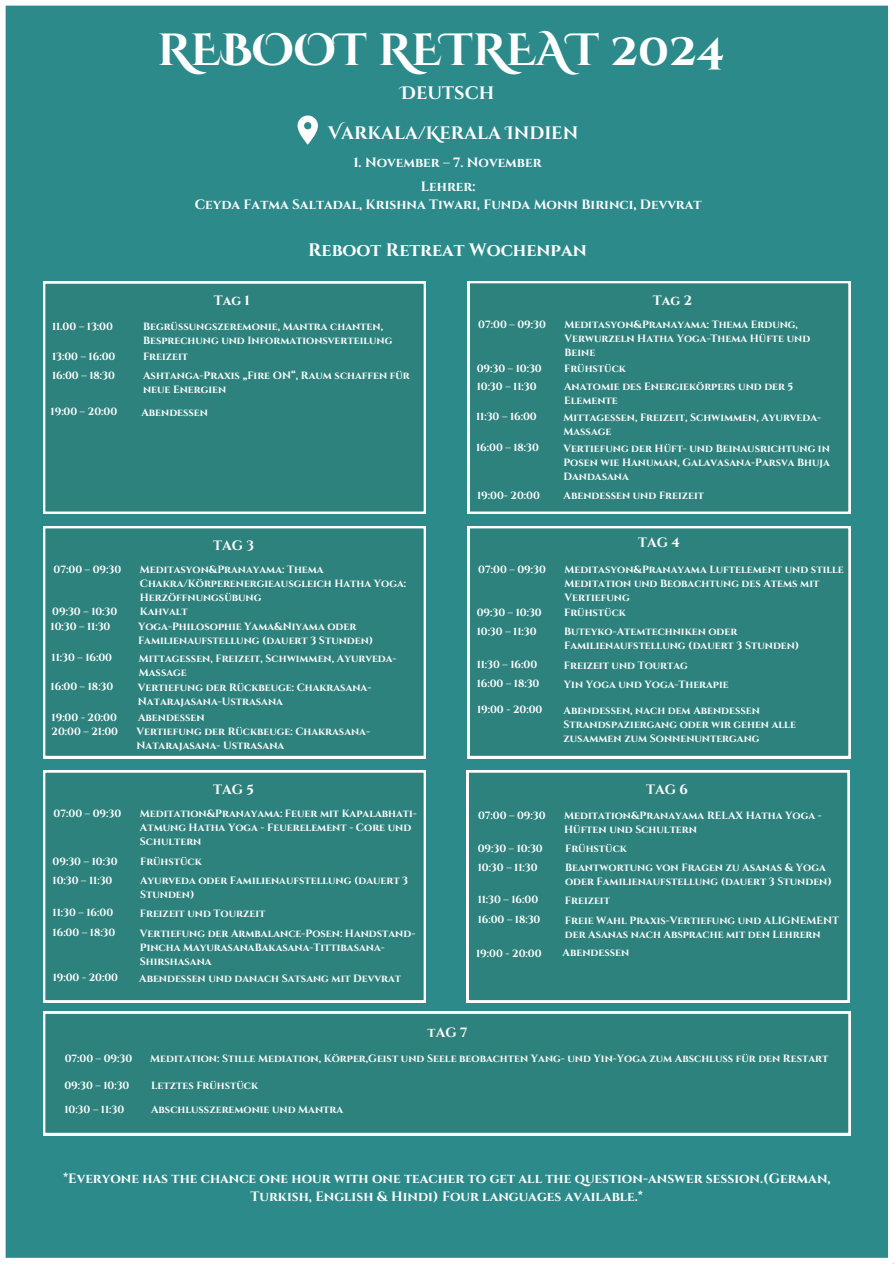
<style>
.page{position:relative;width:894px;height:1264px;background:#fff}
.page>*{position:absolute;margin:0;border:0;box-sizing:border-box;transform-origin:0 0}
.t1{font:700 45px "Cinzel Decorative";color:#fff}
.t2{font:700 18px "Cinzel Decorative";color:#fff}
.t3{font:700 18px "Cinzel";color:#fff}
.t4{font:700 13.5px/18px "Cinzel";color:#fff;text-align:center}
.t5{font:700 10.5px/14px "Cinzel";color:#fff}
</style>
<div class="page">
<div style="left:0;top:0;width:893px;height:1263px;background:#2c8a8a"></div>
<div style="left:0;top:0;width:893px;height:6px;background:#fff"></div>
<div style="left:0;top:1257px;width:893px;height:6px;background:#fff"></div>
<div style="left:0;top:0;width:6px;height:1263px;background:#fff"></div>
<div style="left:887px;top:0;width:6px;height:1262px;background:#fff"></div>
<div style="left:43px;top:281px;width:383px;height:232px;background:#2e827d"></div>
<div style="left:43px;top:1011px;width:807px;height:123px;background:#2e827d"></div>
<svg style="left:297px;top:115px;width:21px;height:30px"></svg>
<div style="left:467px;top:281px;width:383px;height:233px;background:#2e827d"></div>
<div style="left:43px;top:526px;width:383px;height:232px;background:#2e827d"></div>
<div style="left:467px;top:526px;width:383px;height:232px;background:#2e827d"></div>
<div style="left:43px;top:770px;width:383px;height:232px;background:#2e827d"></div>
<div style="left:466px;top:770px;width:383px;height:232px;background:#2e827d"></div>
<h2 class="t1" style="left:158px;top:21px;width:568px">REBOOT RETREAT 2024</h2>
<p class="t2" style="left:400px;top:82px;width:95px">DEUTSCH</p>
<h1 class="t2" style="left:328px;top:121px;width:251px">VARKALA/KERALA INDIEN</h1>
<p class="t4" style="left:353px;top:154px;width:190px">1. November – 7. November</p>
<h2 class="t4" style="left:195px;top:178px;width:508px">Lehrer:<br>Ceyda Fatma Saltadal, Krishna Tiwari, Funda Monn Birinci, Devvrat</h2>
<h4 class="t4" style="left:213px;top:292px;width:38px">Tag 1</h4>
<p class="t3" style="left:308px;top:238px;width:280px">Reboot Retreat Wochenpan</p>
<p class="t4" style="left:652px;top:292px;width:41px">Tag 2</p>
<h4 class="t5" style="left:52px;top:319px;width:62px">11.00 – 13:00</h4>
<h2 class="t5" style="left:143px;top:319px;width:251px">Begrüßungszeremonie, Mantra chanten,<br>Besprechung und Informationsverteilung</h2>
<p class="t5" style="left:52px;top:350px;width:65px">13:00 – 16:00</p>
<p class="t5" style="left:143px;top:350px;width:47px">Freizeit</p>
<p class="t5" style="left:52px;top:368px;width:64px">16:00 – 18:30</p>
<p class="t5" style="left:143px;top:368px;width:268px">Ashtanga-Praxis „Fire ON“, Raum schaffen für neue Energien</p>
<h4 class="t5" style="left:51px;top:405px;width:68px">19:00 – 20:00</h4>
<p class="t5" style="left:141px;top:406px;width:68px">Abendessen</p>
<p class="t4" style="left:213px;top:537px;width:42px">TAG 3</p>
<p class="t5" style="left:54px;top:563px;width:69px">07:00 – 09:30</p>
<p class="t5" style="left:140px;top:563px;width:268px">Meditasyon&amp;Pranayama: Thema<br>Chakra/Körperenergieausgleich Hatha Yoga:<br>Herzöffnungsübung</p>
<h3 class="t5" style="left:52px;top:605px;width:67px">09:30 – 10:30</h3>
<p class="t5" style="left:140px;top:605px;width:50px">Kahvalt</p>
<p class="t5" style="left:51px;top:620px;width:61px">10:30 – 11:30</p>
<p class="t5" style="left:138px;top:620px;width:237px">Yoga-Philosophie Yama&amp;Niyama oder<br>Familienaufstellung (dauert 3 Stunden)</p>
<p class="t5" style="left:52px;top:650px;width:62px">11:30 – 16:00</p>
<p class="t5" style="left:139px;top:651px;width:259px">Mittagessen, Freizeit, Schwimmen, Ayurveda-<br>Massage</p>
<p class="t5" style="left:51px;top:679px;width:64px">16:00 – 18:30</p>
<p class="t5" style="left:138px;top:680px;width:235px">Vertiefung der Rückbeuge: Chakrasana-<br>Natarajasana-Ustrasana</p>
<p class="t5" style="left:52px;top:711px;width:67px">19:00 - 20:00</p>
<p class="t5" style="left:138px;top:711px;width:68px">Abendessen</p>
<p class="t5" style="left:52px;top:725px;width:68px">20:00 – 21:00</p>
<p class="t5" style="left:136px;top:725px;width:235px">Vertiefung der Rückbeuge: Chakrasana-<br>Natarajasana- Ustrasana</p>
<p class="t4" style="left:213px;top:781px;width:42px">TAG 5</p>
<p class="t5" style="left:54px;top:807px;width:69px">07:00 – 09:30</p>
<p class="t5" style="left:140px;top:807px;width:278px">Meditation&amp;Pranayama: Feuer mit Kapalabhati-<br>Atmung Hatha Yoga - Feuerelement - Core und<br>Schultern</p>
<p class="t5" style="left:53px;top:855px;width:67px">09:30 – 10:30</p>
<p class="t5" style="left:140px;top:855px;width:63px">Frühstück</p>
<p class="t5" style="left:53px;top:873px;width:61px">10:30 – 11:30</p>
<p class="t5" style="left:140px;top:873px;width:269px">Ayurveda oder Familienaufstellung (dauert 3<br>Stunden)</p>
<p class="t5" style="left:53px;top:906px;width:62px">11:30 – 16:00</p>
<p class="t5" style="left:140px;top:907px;width:127px">Freizeit und Tourzeit</p>
<h3 class="t5" style="left:53px;top:925px;width:64px">16:00 – 18:30</h3>
<p class="t5" style="left:140px;top:926px;width:277px">Vertiefung der Armbalance-Posen: Handstand-<br>Pincha MayurasanaBakasana-Tittibasana-<br>Shirshasana</p>
<p class="t5" style="left:53px;top:971px;width:67px">19:00 - 20:00</p>
<p class="t5" style="left:139px;top:972px;width:263px">Abendessen und danach Satsang mit Devvrat</p>
<p class="t5" style="left:478px;top:318px;width:69px">07:00 – 09:30</p>
<p class="t5" style="left:564px;top:318px;width:247px">Meditasyon&amp;Pranayama: Thema Erdung,<br>Verwurzeln Hatha Yoga-Thema Hüfte und<br>Beine</p>
<p class="t5" style="left:476px;top:361px;width:67px">09:30 – 10:30</p>
<p class="t5" style="left:564px;top:361px;width:63px">Frühstück</p>
<p class="t5" style="left:476px;top:380px;width:61px">10:30 – 11:30</p>
<p class="t5" style="left:564px;top:380px;width:231px">Anatomie des Energiekörpers und der 5<br>Elemente</p>
<p class="t5" style="left:476px;top:409px;width:62px">11:30 – 16:00</p>
<p class="t5" style="left:563px;top:410px;width:259px">Mittagessen, Freizeit, Schwimmen, Ayurveda-<br>Massage</p>
<h4 class="t5" style="left:476px;top:441px;width:64px">16:00 – 18:30</h4>
<p class="t5" style="left:563px;top:442px;width:268px;text-align:justify">Vertiefung der Hüft- und Beinausrichtung in Posen wie Hanuman, Galavasana-Parsva Bhuja Dandasana</p>
<p class="t5" style="left:477px;top:488px;width:64px">19:00- 20:00</p>
<p class="t5" style="left:563px;top:489px;width:142px">Abendessen und Freizeit</p>
<p class="t4" style="left:638px;top:533px;width:43px">TAG 4</p>
<p class="t5" style="left:478px;top:563px;width:69px">07:00 – 09:30</p>
<p class="t5" style="left:564px;top:563px;width:281px">Meditasyon&amp;Pranayama Luftelement und stille<br>Meditation und Beobachtung des Atems mit<br>Vertiefung</p>
<h3 class="t5" style="left:476px;top:606px;width:67px">09:30 – 10:30</h3>
<p class="t5" style="left:564px;top:606px;width:63px">Frühstück</p>
<p class="t5" style="left:476px;top:624px;width:61px">10:30 – 11:30</p>
<p class="t5" style="left:564px;top:624px;width:237px">Buteyko-Atemtechniken oder<br>Familienaufstellung (dauert 3 Stunden)</p>
<p class="t5" style="left:476px;top:657px;width:62px">11:30 – 16:00</p>
<p class="t5" style="left:563px;top:658px;width:125px">Freizeit und Tourtag</p>
<p class="t5" style="left:476px;top:677px;width:64px">16:00 – 18:30</p>
<p class="t5" style="left:563px;top:678px;width:166px">Yin Yoga und Yoga-Therapie</p>
<p class="t5" style="left:477px;top:703px;width:67px">19:00 - 20:00</p>
<p class="t5" style="left:563px;top:704px;width:234px">Abendessen, nach dem Abendessen<br>Strandspaziergang oder wir gehen alle zusammen zum Sonnenuntergang</p>
<p class="t4" style="left:646px;top:780px;width:43px">TAG 6</p>
<p class="t5" style="left:478px;top:809px;width:69px">07:00 – 09:30</p>
<p class="t5" style="left:564px;top:809px;width:259px">Meditation&amp;Pranayama RELAX Hatha Yoga -<br>Hüften und Schultern</p>
<p class="t5" style="left:477px;top:841px;width:67px">09:30 – 10:30</p>
<h3 class="t5" style="left:565px;top:841px;width:63px">Frühstück</h3>
<p class="t5" style="left:477px;top:860px;width:61px">10:30 – 11:30</p>
<p class="t5" style="left:565px;top:860px;width:268px">Beantwortung von Fragen zu Asanas &amp; Yoga oder Familienaufstellung (dauert 3 Stunden)</p>
<p class="t5" style="left:477px;top:893px;width:62px">11:30 – 16:00</p>
<p class="t5" style="left:564px;top:894px;width:47px">Freizeit</p>
<p class="t5" style="left:477px;top:912px;width:64px">16:00 – 18:30</p>
<p class="t5" style="left:564px;top:913px;width:276px">Freie Wahl Praxis-Vertiefung und ALIGNEMENT der Asanas nach Absprache mit den Lehrern</p>
<p class="t5" style="left:476px;top:946px;width:67px">19:00 - 20:00</p>
<p class="t5" style="left:562px;top:946px;width:68px">Abendessen</p>
<p class="t4" style="left:427px;top:1023px;width:41px">tAG 7</p>
<p class="t5" style="left:65px;top:1051px;width:69px">07:00 – 09:30</p>
<p class="t5" style="left:150px;top:1051px;width:679px">Meditation: Stille Mediation, Körper,Geist und Seele beobachten Yang- und Yin-Yoga zum Abschluss für den Restart</p>
<h4 class="t5" style="left:64px;top:1078px;width:67px">09:30 – 10:30</h4>
<p class="t5" style="left:151px;top:1078px;width:108px">Letztes Frühstück</p>
<p class="t5" style="left:64px;top:1102px;width:61px">10:30 – 11:30</p>
<p class="t5" style="left:151px;top:1102px;width:193px">Abschlusszeremonie und Mantra</p>
<p class="t4" style="left:63px;top:1170px;width:768px">*Everyone has the chance one hour with one teacher to get all the question-answer session.(German,<br>Turkish, English &amp; Hindi) Four languages available.*</p>
</div>
